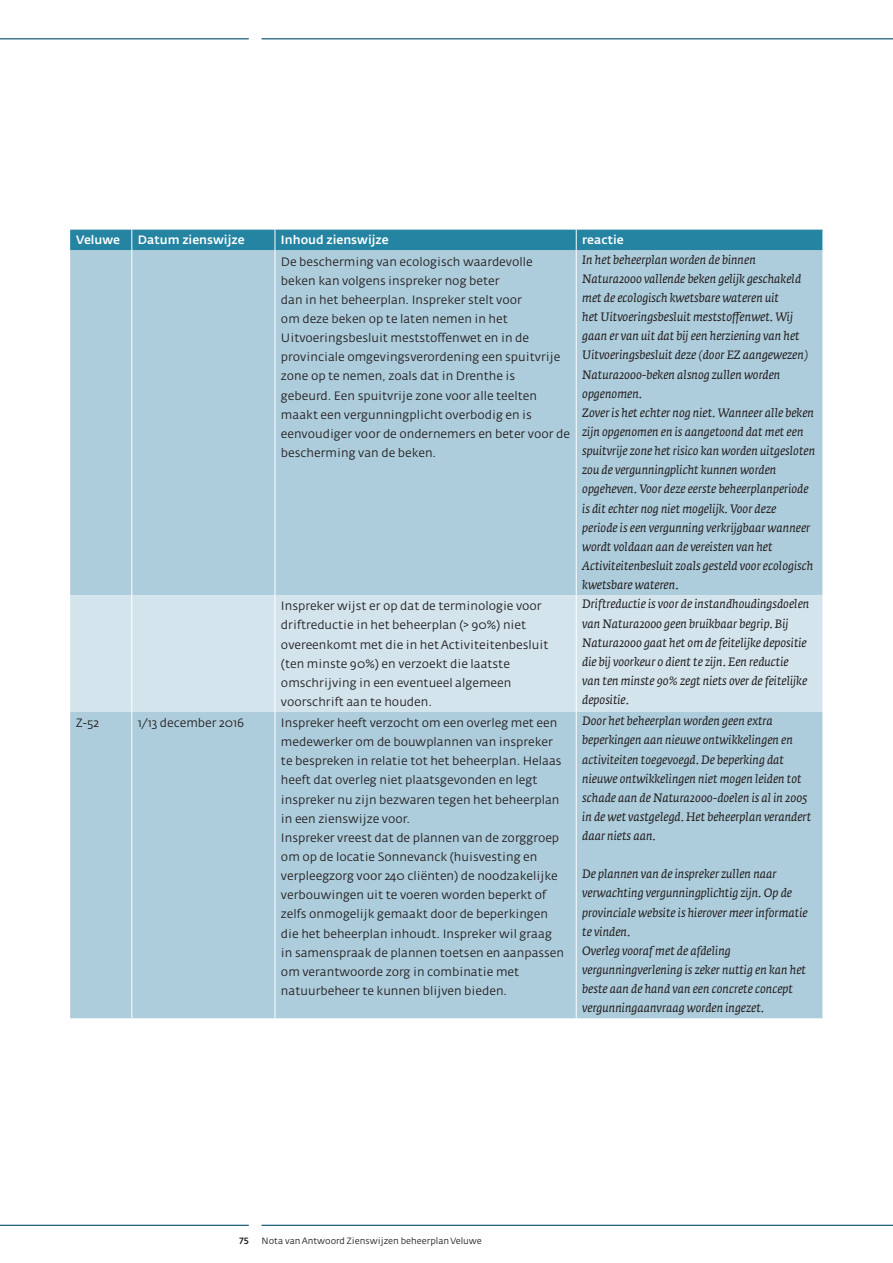
<style>
.page{position:relative;width:893px;height:1263px;background:#fff}
.page>*{position:absolute;margin:0;border:0;box-sizing:border-box;transform-origin:0 0}
.tabel_broodtekst{font:italic 12px/19.2px "Fedra Serif A";color:#231f20}
.tabel_broodtekst-2{font:12px/19.2px "Fedra Sans Alt";color:#231f20}
.kop_tabel{font:500 12px "Fedra Sans Alt";color:#fff}
.t1{font:9px "Fedra Sans Alt";color:#231f20}
.t2{font:9px "Fedra Sans Alt Medium SC";color:#231f20}
</style>
<div class="page">
<hr style="left:0;top:38px;width:249px;height:1px;background:#004b6c">
<hr style="left:261px;top:38px;width:632px;height:1px;background:#004b6c">
<hr style="left:261px;top:1225px;width:632px;height:1px;background:#004b6c">
<hr style="left:0;top:1225px;width:249px;height:1px;background:#004b6c">
<div style="left:70px;top:250px;width:753px;height:768px;background:#aecddc"></div>
<div style="left:70px;top:595px;width:753px;height:117px;background:#d3e4ed"></div>
<hr style="left:132px;top:250px;width:1px;height:345px;background:#fff">
<hr style="left:275px;top:250px;width:1px;height:345px;background:#fff">
<hr style="left:132px;top:595px;width:1px;height:117px;background:#fff">
<hr style="left:275px;top:595px;width:1px;height:117px;background:#fff">
<hr style="left:132px;top:712px;width:1px;height:306px;background:#fff">
<hr style="left:275px;top:712px;width:1px;height:306px;background:#fff">
<hr style="left:576px;top:250px;width:1px;height:345px;background:#fff">
<hr style="left:576px;top:595px;width:1px;height:117px;background:#fff">
<hr style="left:576px;top:712px;width:1px;height:306px;background:#fff">
<div style="left:70px;top:230px;width:753px;height:20px;background:#2584a2"></div>
<p class="kop_tabel" style="left:76px;top:233px;width:45px">Veluwe</p>
<p class="kop_tabel" style="left:138px;top:233px;width:108px">Datum zienswijze</p>
<p class="kop_tabel" style="left:281px;top:233px;width:109px">Inhoud zienswijze</p>
<p class="kop_tabel" style="left:582px;top:233px;width:43px">reactie</p>
<p class="tabel_broodtekst-2" style="left:281px;top:252px;width:290px">De bescherming van ecologisch waardevolle beken kan volgens inspreker nog beter<br>dan in het beheerplan. Inspreker stelt voor<br>om deze beken op te laten nemen in het Uitvoeringsbesluit meststoffenwet en in de provinciale omgevingsverordening een spuitvrije zone op te nemen, zoals dat in Drenthe is<br>gebeurd. Een spuitvrije zone voor alle teelten maakt een vergunningplicht overbodig en is eenvoudiger voor de ondernemers en beter voor de bescherming van de beken.</p>
<p class="tabel_broodtekst" style="left:582px;top:250px;width:227px">In het beheerplan worden de binnen Natura2000 vallende beken gelijk geschakeld met de ecologisch kwetsbare wateren uit<br>het Uitvoeringsbesluit meststoffenwet. Wij gaan er van uit dat bij een herziening van het Uitvoeringsbesluit deze (door EZ aangewezen)<br>Natura2000-beken alsnog zullen worden opgenomen.</p>
<p class="tabel_broodtekst" style="left:582px;top:403px;width:234px">Zover is het echter nog niet. Wanneer alle beken zijn opgenomen en is aangetoond dat met een spuitvrije zone het risico kan worden uitgesloten zou de vergunningplicht kunnen worden opgeheven. Voor deze eerste beheerplanperiode is dit echter nog niet mogelijk. Voor deze<br>periode is een vergunning verkrijgbaar wanneer wordt voldaan aan de vereisten van het Activiteitenbesluit zoals gesteld voor ecologisch kwetsbare wateren.</p>
<p class="tabel_broodtekst-2" style="left:281px;top:597px;width:269px">Inspreker wijst er op dat de terminologie voor driftreductie in het beheerplan (&gt; 90%) niet overeenkomt met die in het Activiteitenbesluit (ten minste 90%) en verzoekt die laatste omschrijving in een eventueel algemeen voorschrift aan te houden.</p>
<p class="tabel_broodtekst" style="left:582px;top:595px;width:229px">Driftreductie is voor de instandhoudingsdoelen van Natura2000 geen bruikbaar begrip. Bij Natura2000 gaat het om de feitelijke depositie die bij voorkeur 0 dient te zijn. Een reductie van ten minste 90% zegt niets over de feitelijke depositie.</p>
<p class="tabel_broodtekst-2" style="left:76px;top:714px;width:24px">Z-52</p>
<p class="tabel_broodtekst-2" style="left:138px;top:714px;width:108px">1/13 december 2016</p>
<p class="tabel_broodtekst-2" style="left:281px;top:714px;width:282px">Inspreker heeft verzocht om een overleg met een medewerker om de bouwplannen van inspreker te bespreken in relatie tot het beheerplan. Helaas heeft dat overleg niet plaatsgevonden en legt inspreker nu zijn bezwaren tegen het beheerplan in een zienswijze voor.</p>
<p class="tabel_broodtekst-2" style="left:281px;top:828px;width:285px">Inspreker vreest dat de plannen van de zorggroep om op de locatie Sonnevanck (huisvesting en verpleegzorg voor 240 cliënten) de noodzakelijke verbouwingen uit te voeren worden beperkt of zelfs onmogelijk gemaakt door de beperkingen die het beheerplan inhoudt. Inspreker wil graag in samenspraak de plannen toetsen en aanpassen om verantwoorde zorg in combinatie met natuurbeheer te kunnen blijven bieden.</p>
<p class="tabel_broodtekst" style="left:582px;top:711px;width:230px">Door het beheerplan worden geen extra beperkingen aan nieuwe ontwikkelingen en activiteiten toegevoegd. De beperking dat nieuwe ontwikkelingen niet mogen leiden tot schade aan de Natura2000-doelen is al in 2005 in de wet vastgelegd. Het beheerplan verandert daar niets aan.</p>
<p class="tabel_broodtekst" style="left:582px;top:865px;width:227px">De plannen van de inspreker zullen naar verwachting vergunningplichtig zijn. Op de provinciale website is hierover meer informatie te vinden.</p>
<p class="tabel_broodtekst" style="left:582px;top:941px;width:225px">Overleg vooraf met de afdeling vergunningverlening is zeker nuttig en kan het beste aan de hand van een concrete concept vergunningaanvraag worden ingezet.</p>
<p class="t2" style="left:239px;top:1235px;width:11px">75</p>
<p class="t1" style="left:261px;top:1236px;width:222px">Nota van Antwoord Zienswijzen beheerplan Veluwe</p>
</div>
